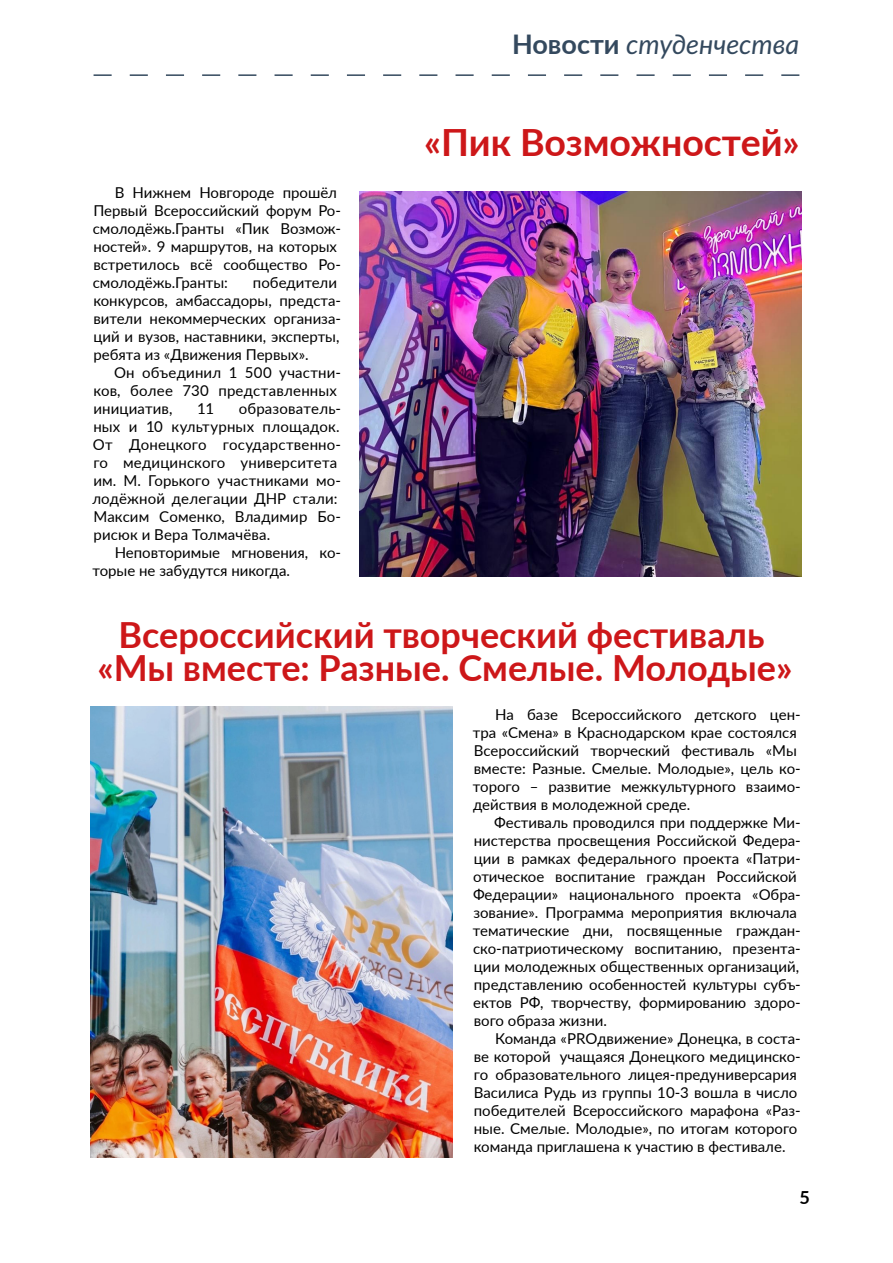
<style>
.page{position:relative;width:893px;height:1263px;background:#fff}
.page>*{position:absolute;margin:0;border:0;box-sizing:border-box;transform-origin:0 0}
.t1{font:700 37.5px "Lato";color:#cd1719}
.t2{font:700 36px/33px "Lato";color:#cd1719;text-align:center}
.t3{font:italic 27px "Lato";color:#34495e}
.t4{font:700 18px "Lato";color:#000}
.t5{font:15px/18px "Lato";color:#000}
.s1{font-weight:700;font-style:normal}
</style>
<div class="page">
<svg style="left:94px;top:74px;width:705px;height:2px"></svg>
<img style="left:359px;top:191px;width:442px;height:386px">
<img style="left:90px;top:707px;width:363px;height:450px">
<h3 class="t3" style="left:512px;top:25px;width:289px"><span class="s1">Новости</span> студенчества</h3>
<p class="t5" style="left:93px;top:183px;width:250px;text-indent:22px">В Нижнем Новгороде прошёл<br>Первый Всероссийский форум Ро&shy;смолодёжь.Гранты «Пик Возмож&shy;ностей». 9 маршрутов, на которых встретилось всё сообщество Ро&shy;смолодёжь.Гранты:</p>
<p class="t5" style="left:93px;top:273px;width:249px;text-indent:160px">победители конкурсов, амбассадоры, предста&shy;вители некоммерческих организа&shy;ций и вузов, наставники, эксперты, ребята из «Движения Первых».</p>
<p class="t5" style="left:93px;top:363px;width:249px;text-indent:21px">Он объединил 1 500 участни&shy;ков, более 730 представленных инициатив,</p>
<p class="t5" style="left:92px;top:399px;width:250px;text-indent:146px">образователь&shy;ных и 10 культурных площадок.<br>От Донецкого государственно&shy;го медицинского университета им. М. Горького участниками мо&shy;лодёжной делегации ДНР стали:<br>Максим Соменко, Владимир Бо&shy;рисюк и Вера Толмачёва.</p>
<p class="t5" style="left:92px;top:543px;width:250px;text-indent:22px">Неповторимые мгновения, ко&shy;торые не забудутся никогда.</p>
<p class="t5" style="left:197px;top:399px;width:18px">11</p>
<h1 class="t1" style="left:424px;top:115px;width:377px">«Пик Возможностей»</h1>
<h2 class="t2" style="left:97px;top:617px;width:697px">Всероссийский творческий фестиваль «Мы вместе: Разные. Смелые. Молодые»</h2>
<p class="t5" style="left:473px;top:705px;width:329px;text-indent:22px">На базе Всероссийского детского цен&shy;тра «Смена» в Краснодарском крае состоялся Всероссийский творческий фестиваль «Мы вместе: Разные. Смелые. Молодые», цель ко&shy;торого – развитие межкультурного взаимо&shy;действия в молодежной среде.</p>
<p class="t5" style="left:473px;top:813px;width:329px;text-indent:21px">Фестиваль проводился при поддержке Ми&shy;нистерства просвещения Российской Федера&shy;ции в рамках федерального проекта «Патри&shy;отическое воспитание граждан Российской Федерации» национального проекта «Обра&shy;зование». Программа мероприятия включала тематические дни, посвященные граждан&shy;ско-патриотическому воспитанию, презента&shy;ции молодежных общественных организаций, представлению особенностей культуры субъ&shy;ектов РФ, творчеству, формированию здоро&shy;вого образа жизни.</p>
<p class="t5" style="left:474px;top:1029px;width:328px;text-indent:21px">Команда «PROдвижение» Донецка, в соста&shy;ве которой учащаяся Донецкого медицинско&shy;го образовательного лицея-предуниверсария Василиса Рудь из группы 10-3 вошла в число победителей Всероссийского марафона «Раз&shy;ные. Смелые. Молодые», по итогам которого команда приглашена к участию в фестивале.</p>
<p class="t4" style="left:799px;top:1184px;width:12px">5</p>
</div>
